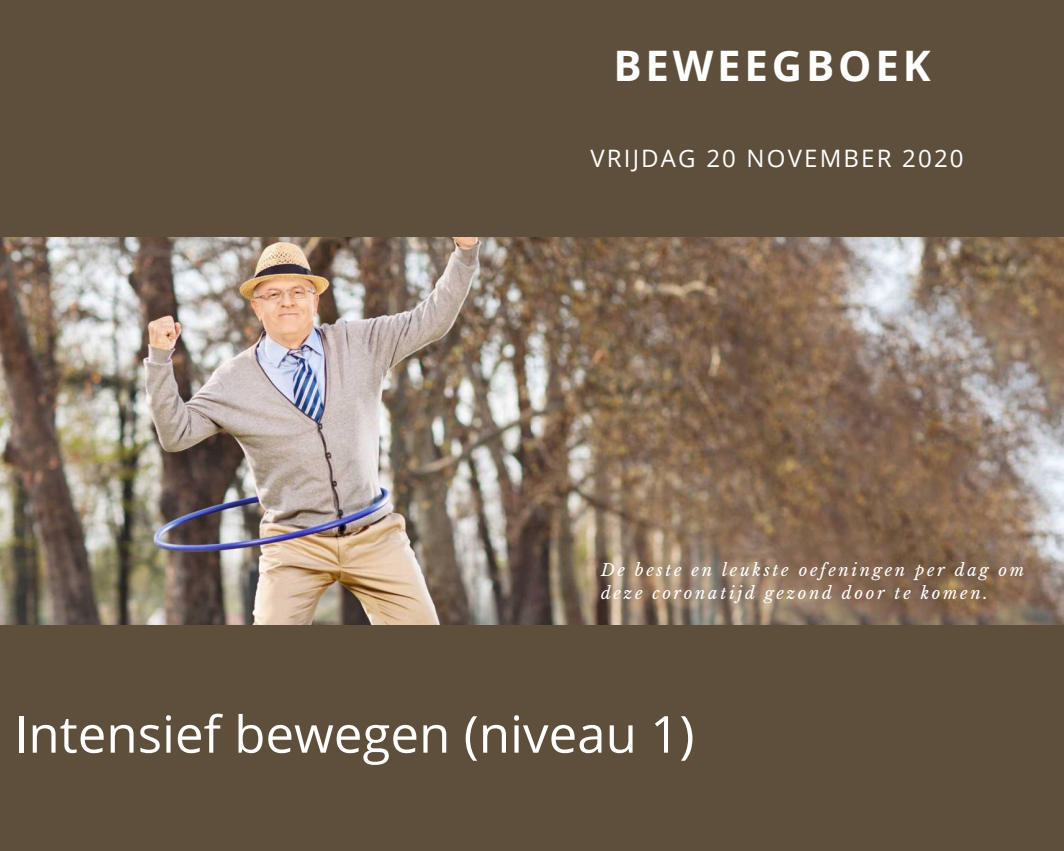
<style>
.page{position:relative;width:1064px;height:851px;background:#fff}
.page>*{position:absolute;margin:0;border:0;box-sizing:border-box;transform-origin:0 0}
.t1{font:51px "Open Sans";color:#fff}
.t2{font:700 42px "Open Sans";letter-spacing:.09em;color:#fff}
.t3{font:24px "Open Sans";letter-spacing:.09em;color:#fff}
.t4{font:italic 16.5px/22.5px "Libre Baskerville";letter-spacing:.16em;color:#fff}
</style>
<div class="page">
<img style="left:0;top:236px;width:1063px;height:390px">
<div style="left:0;top:0;width:1063px;height:236px;background:#5e4f3c"></div>
<div style="left:0;top:626px;width:1063px;height:224px;background:#5e4f3c"></div>
<h2 class="t2" style="left:613px;top:36px;width:318px">BEWEEGBOEK</h2>
<h3 class="t3" style="left:590px;top:141px;width:374px">VRIJDAG 20 NOVEMBER 2020</h3>
<p class="t4" style="left:601px;top:559px;width:424px">De beste en leukste oefeningen per dag om deze coronatijd gezond door te komen.</p>
<h1 class="t1" style="left:14px;top:698px;width:681px">Intensief bewegen (niveau 1)</h1>
</div>
